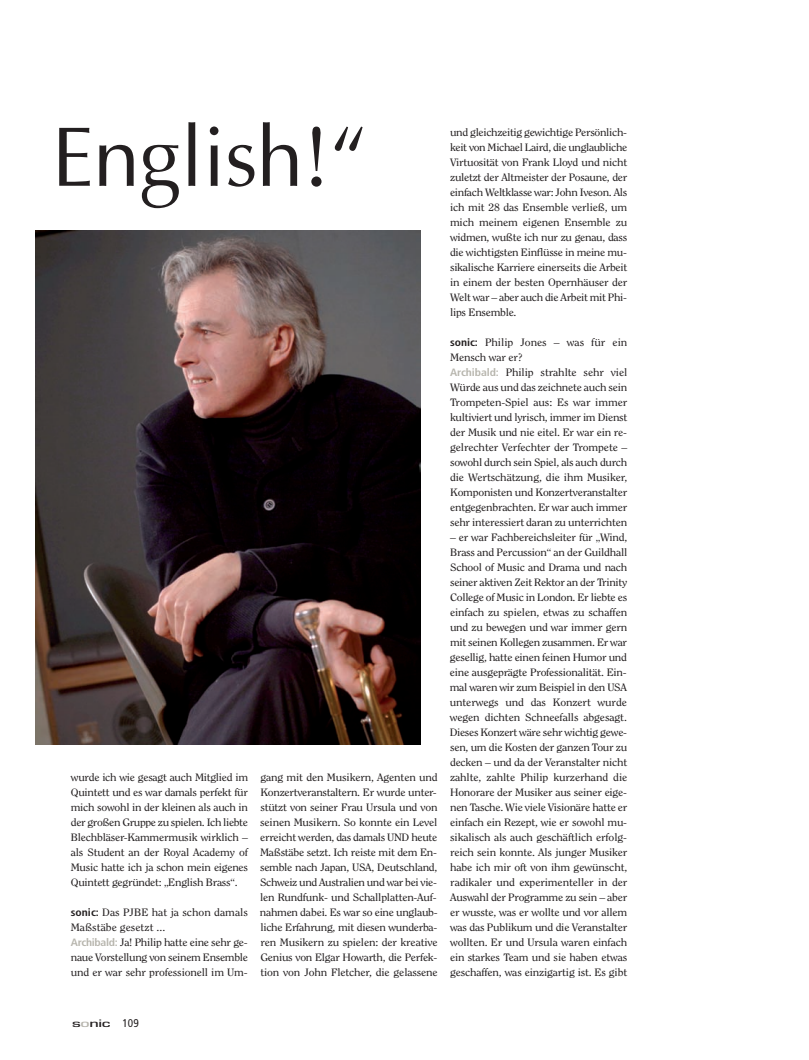
<style>
.page{position:relative;width:809px;height:1060px;background:#fff}
.page>*{position:absolute;margin:0;border:0;box-sizing:border-box;transform-origin:0 0}
.t1{font:85px "Optima";letter-spacing:-.015em;color:#231f20}
.t2{font:500 11.25px "Eurostile T";letter-spacing:-.02em;color:#231f20;scale:1.6 1}
.t3{font:10.62px/15px "Clearface Std";letter-spacing:-.02em;color:#231f20;text-align:justify;scale:1.1 1}
.s1{font-family:"Frutiger LT Std";font-weight:700;font-stretch:condensed}
.s2{font-family:"Frutiger LT Std";font-weight:700;font-stretch:condensed;color:#b7b5ad}
.s3{color:#b7b5ad}
.s4{font-family:"Frutiger LT Std";font-weight:400;font-stretch:condensed}
</style>
<div class="page">
<img style="left:36px;top:231px;width:384px;height:514px">
<h1 class="t1" style="left:52px;top:107px;width:317px">English!“</h1>
<p class="t3" style="left:71px;top:770px;width:163px">wurde ich wie gesagt auch Mitglied im Quintett und es war damals perfekt für mich sowohl in der kleinen als auch in der großen Gruppe zu spielen. Ich liebte Blechbläser-Kammermusik wirklich – als Student an der Royal Academy of Music hatte ich ja schon mein eigenes Quintett gegründet: „English Brass“.</p>
<p class="t3" style="left:71px;top:905px;width:163px;text-align:left"><span class="s1">sonic:</span> Das PJBE hat ja schon damals Maßstäbe gesetzt ...<br><span class="s2">Archibald:</span> Ja! Philip hatte eine sehr ge&shy;naue Vorstellung von seinem Ensemble und er war sehr professionell im Um-</p>
<p class="t3" style="left:260px;top:770px;width:163px">gang mit den Musikern, Agenten und Konzertveranstaltern. Er wurde unter&shy;stützt von seiner Frau Ursula und von seinen Musikern. So konnte ein Level erreicht werden, das damals UND heute Maßstäbe setzt. Ich reiste mit dem En&shy;semble nach Japan, USA, Deutschland, Schweiz und Australien und war bei vie&shy;len Rundfunk- und Schallplatten-Auf&shy;nahmen dabei. Es war so eine unglaub&shy;liche Erfahrung, mit diesen wunderba&shy;ren Musikern zu spielen: der kreative Genius von Elgar Howarth, die Perfek&shy;tion von John Fletcher, die gelassene</p>
<p class="t3" style="left:450px;top:125px;width:163px">und gleichzeitig gewichtige Persönlich&shy;keit von Michael Laird, die unglaubliche Virtuosität von Frank Lloyd und nicht zuletzt der Altmeister der Posaune, der einfach Weltklasse war: John Iveson. Als ich mit 28 das Ensemble verließ, um mich meinem eigenen Ensemble zu widmen, wußte ich nur zu genau, dass die wichtigsten Einflüsse in meine mu&shy;sikalische Karriere einerseits die Arbeit in einem der besten Opernhäuser der Welt war – aber auch die Arbeit mit Phi&shy;lips Ensemble.</p>
<p class="t3" style="left:450px;top:335px;width:163px;text-align:left"><span class="s1">sonic:</span> Philip Jones – was für ein Mensch war er?<br><span class="s2">Archibald:</span> Philip strahlte sehr viel Würde aus und das zeichnete auch sein Trompeten-Spiel aus: Es war immer kultiviert und lyrisch, immer im Dienst der Musik und nie eitel. Er war ein re&shy;gelrechter Verfechter der Trompete – sowohl durch sein Spiel, als auch durch die Wertschätzung, die ihm Musiker, Komponisten und Konzertveranstalter entgegenbrachten. Er war auch immer sehr interessiert daran zu unterrichten</p>
<p class="t3" style="left:450px;top:530px;width:163px">– er war Fachbereichsleiter für „Wind, Brass and Percussion“ an der Guildhall School of Music and Drama und nach seiner aktiven Zeit Rektor an der Trinity College of Music in London. Er liebte es einfach zu spielen, etwas zu schaffen und zu bewegen und war immer gern mit seinen Kollegen zusammen. Er war gesellig, hatte einen feinen Humor und eine ausgeprägte Professionalität. Ein&shy;mal waren wir zum Beispiel in den USA unterwegs und das Konzert wurde wegen dichten Schneefalls abgesagt.<br>Dieses Konzert wäre sehr wichtig gewe&shy;sen, um die Kosten der ganzen Tour zu decken – und da der Veranstalter nicht zahlte, zahlte Philip kurzerhand die Honorare der Musiker aus seiner eige&shy;nen Tasche. Wie viele Visionäre hatte er einfach ein Rezept, wie er sowohl mu&shy;sikalisch als auch geschäftlich erfolg&shy;reich sein konnte. Als junger Musiker habe ich mir oft von ihm gewünscht, radikaler und experimenteller in der Auswahl der Programme zu sein – aber er wusste, was er wollte und vor allem was das Publikum und die Veranstalter wollten. Er und Ursula waren einfach ein starkes Team und sie haben etwas geschaffen, was einzigartig ist. Es gibt</p>
<p class="t2" style="left:72px;top:1017px;width:43px">s<span class="s3">o</span>nic <span class="s4">109</span></p>
</div>
